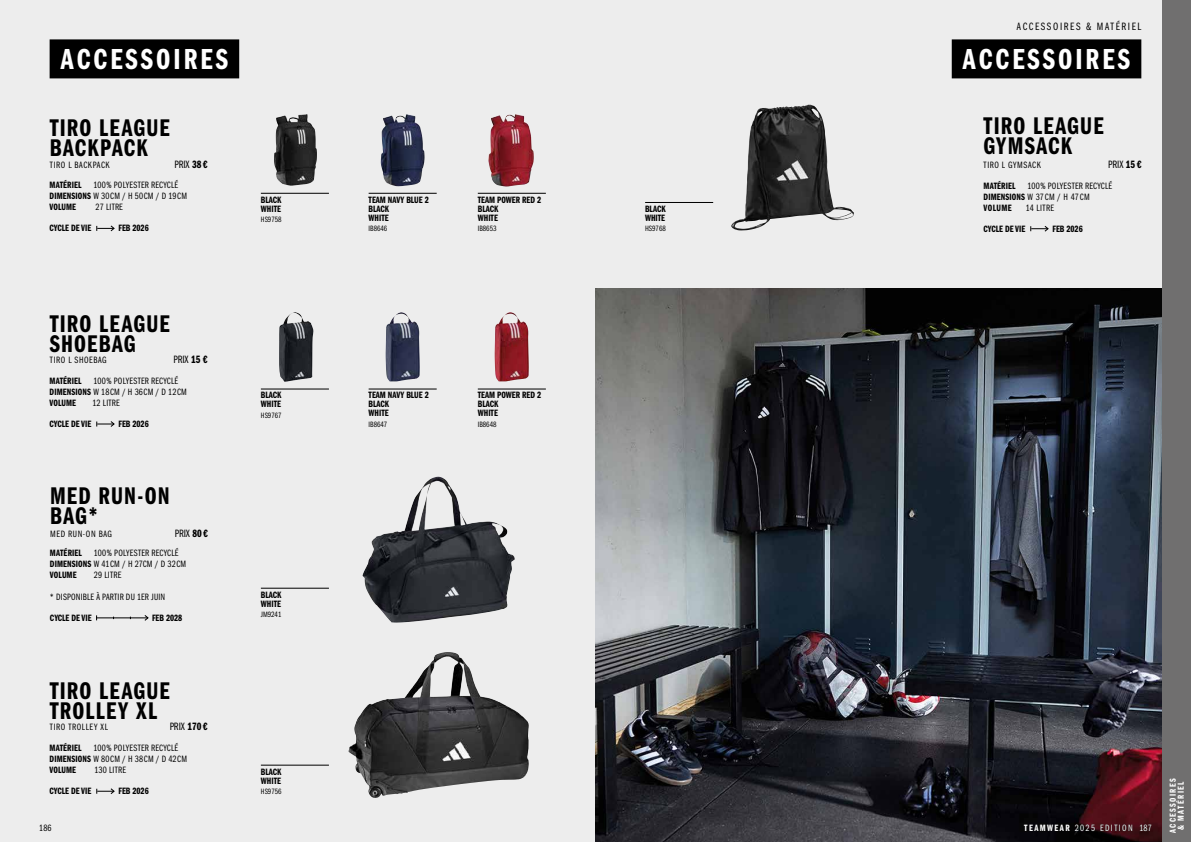
<style>
.page{position:relative;width:1191px;height:842px;background:#ededed}
.page>*{position:absolute;margin:0;border:0;box-sizing:border-box;transform-origin:0 0}
.t1{font:30px "ITC Franklin Gothic Std Dm Cp";letter-spacing:.1em;color:#fff}
.t2{font:25px/20px "ITC Franklin Gothic Std Dm Cp";letter-spacing:.045em;color:#000}
.t3{font:11px "ITC Franklin Gothic Std Bk Cp";letter-spacing:.135em;color:#000}
.t4{font:9.5px/9px "ITC Franklin Gothic Std Dm Cp";color:#000}
.t5{font:9.5px/11px "ITC Franklin Gothic Std Bk Cp";letter-spacing:.03em;color:#000}
.t6{font:9.5px "ITC Franklin Gothic Std Bk Cp";letter-spacing:.065em;color:#000}
.t7{font:9.5px "ITC Franklin Gothic Std Bk Cp";letter-spacing:.06em;color:#000}
.t8{font:9.5px "ITC Franklin Gothic Std Bk Cp";letter-spacing:.15em;color:#fff}
.t9{font:9.5px "ITC Franklin Gothic Std Bk Cp";letter-spacing:.07em;color:#000}
.t10{font:9.5px "ITC Franklin Gothic Std Dm Cp";letter-spacing:.15em;color:#fff}
.t11{font:9px/8px "ITC Franklin Gothic Std Dm Cp";letter-spacing:.15em;color:#fff;text-align:center}
.t12{font:8px "ITC Franklin Gothic Std Bk Cp";color:#000}
.s1{font-family:"ITC Franklin Gothic Std Dm Cp"}
.s2{color:#000}
</style>
<div class="page">
<img style="left:348px;top:652px;width:162px;height:146px">
<img style="left:274px;top:114px;width:42px;height:72px">
<img style="left:381px;top:114px;width:43px;height:72px">
<img style="left:488px;top:114px;width:46px;height:73px">
<img style="left:385px;top:312px;width:35px;height:69px">
<img style="left:494px;top:312px;width:35px;height:69px">
<img style="left:279px;top:312px;width:34px;height:70px">
<img style="left:745px;top:105px;width:62px;height:113px">
<img style="left:595px;top:288px;width:567px;height:554px">
<hr style="left:645px;top:202px;width:68px;height:1px;background:#000">
<hr style="left:261px;top:588px;width:68px;height:1px;background:#000">
<hr style="left:261px;top:765px;width:68px;height:1px;background:#000">
<div style="left:951px;top:39px;width:190px;height:39px;background:#000"></div>
<div style="left:50px;top:39px;width:189px;height:39px;background:#000"></div>
<hr style="left:261px;top:193px;width:68px;height:1px;background:#000">
<hr style="left:261px;top:389px;width:68px;height:1px;background:#000">
<hr style="left:369px;top:193px;width:68px;height:1px;background:#000">
<hr style="left:369px;top:389px;width:68px;height:1px;background:#000">
<hr style="left:478px;top:193px;width:68px;height:1px;background:#000">
<hr style="left:478px;top:389px;width:68px;height:1px;background:#000">
<img style="left:362px;top:477px;width:153px;height:146px">
<svg style="left:96px;top:225px;width:19px;height:7px"></svg>
<svg style="left:1030px;top:226px;width:19px;height:6px"></svg>
<svg style="left:96px;top:421px;width:19px;height:6px"></svg>
<svg style="left:96px;top:788px;width:19px;height:6px"></svg>
<svg style="left:143px;top:615px;width:6px;height:6px"></svg>
<hr style="left:96px;top:617px;width:52px;height:1px;background:#000">
<div style="left:1162px;top:0;width:29px;height:842px;background:#706f6f"></div>
<p class="t3" style="left:1017px;top:21px;width:126px">ACCESSOIRES &amp; MATÉRIEL</p>
<h1 class="t1" style="left:61px;top:42px;width:169px">ACCESSOIRES</h1>
<h1 class="t1" style="left:963px;top:42px;width:169px">ACCESSOIRES</h1>
<h2 class="t2" style="left:50px;top:118px;width:122px">TIRO LEAGUE<br>BACKPACK</h2>
<h2 class="t2" style="left:983px;top:117px;width:122px">TIRO LEAGUE<br>GYMSACK</h2>
<p class="t6" style="left:50px;top:159px;width:61px">TIRO L BACKPACK</p>
<p class="t3" style="left:174px;top:158px;width:35px">PRIX <span class="s1">38€</span></p>
<p class="t6" style="left:983px;top:160px;width:59px">TIRO L GYMSACK</p>
<p class="t3" style="left:1108px;top:158px;width:35px">PRIX <span class="s1">15€</span></p>
<p class="t4" style="left:50px;top:181px;width:33px">MATÉRIEL</p>
<p class="t5" style="left:50px;top:180px;width:139px;text-indent:44px">100% POLYESTER RECYCLÉ<br><span class="s1">DIMENSIONS</span> W 30CM / H 50CM / D 19CM</p>
<p class="t4" style="left:50px;top:203px;width:28px">VOLUME</p>
<p class="t5" style="left:96px;top:202px;width:29px">27 LITRE</p>
<p class="t4" style="left:983px;top:181px;width:33px">MATÉRIEL</p>
<p class="t5" style="left:983px;top:180px;width:130px;text-indent:44px">100% POLYESTER RECYCLÉ<br><span class="s1">DIMENSIONS</span> W 37CM / H 47CM</p>
<p class="t4" style="left:983px;top:203px;width:30px">VOLUME</p>
<p class="t5" style="left:1025px;top:202px;width:30px">14 LITRE</p>
<p class="t4" style="left:261px;top:195px;width:22px">BLACK<br>WHITE</p>
<p class="t12" style="left:261px;top:215px;width:22px">HS9758</p>
<p class="t4" style="left:369px;top:195px;width:62px">TEAM NAVY BLUE 2<br>BLACK<br>WHITE</p>
<p class="t12" style="left:369px;top:224px;width:20px">IB8646</p>
<p class="t4" style="left:478px;top:195px;width:65px">TEAM POWER RED 2<br>BLACK<br>WHITE</p>
<p class="t12" style="left:478px;top:224px;width:20px">IB8653</p>
<p class="t4" style="left:645px;top:204px;width:22px">BLACK<br>WHITE</p>
<p class="t12" style="left:645px;top:224px;width:22px">HS9768</p>
<p class="t4" style="left:50px;top:224px;width:43px">CYCLE DE VIE</p>
<p class="t4" style="left:118px;top:224px;width:32px">FEB 2026</p>
<p class="t4" style="left:983px;top:224px;width:43px">CYCLE DE VIE</p>
<p class="t4" style="left:1052px;top:224px;width:32px">FEB 2026</p>
<h2 class="t2" style="left:50px;top:314px;width:122px">TIRO LEAGUE<br>SHOEBAG</h2>
<p class="t7" style="left:50px;top:355px;width:58px">TIRO L SHOEBAG</p>
<p class="t3" style="left:173px;top:354px;width:36px">PRIX <span class="s1">15 €</span></p>
<p class="t4" style="left:50px;top:377px;width:33px">MATÉRIEL</p>
<p class="t5" style="left:50px;top:376px;width:139px;text-indent:44px">100% POLYESTER RECYCLÉ<br><span class="s1">DIMENSIONS</span> W 18CM / H 36CM / D 12CM</p>
<p class="t4" style="left:50px;top:399px;width:28px">VOLUME</p>
<p class="t5" style="left:92px;top:398px;width:29px">12 LITRE</p>
<p class="t4" style="left:50px;top:420px;width:43px">CYCLE DE VIE</p>
<p class="t4" style="left:118px;top:420px;width:32px">FEB 2026</p>
<h2 class="t2" style="left:50px;top:486px;width:121px">MED RUN-ON<br>BAG*</h2>
<p class="t7" style="left:50px;top:528px;width:63px">MED RUN-ON BAG</p>
<p class="t3" style="left:175px;top:527px;width:35px">PRIX <span class="s1">80€</span></p>
<p class="t4" style="left:50px;top:549px;width:33px">MATÉRIEL</p>
<p class="t5" style="left:50px;top:548px;width:138px;text-indent:44px">100% POLYESTER RECYCLÉ<br><span class="s1">DIMENSIONS</span> W 41CM / H 27CM / D 32CM</p>
<p class="t4" style="left:50px;top:571px;width:28px">VOLUME</p>
<p class="t5" style="left:94px;top:570px;width:29px">29 LITRE</p>
<p class="t5" style="left:50px;top:592px;width:117px">* DISPONIBLE À PARTIR DU 1ER JUIN</p>
<p class="t4" style="left:50px;top:614px;width:43px">CYCLE DE VIE</p>
<p class="t4" style="left:152px;top:614px;width:32px">FEB 2028</p>
<p class="t4" style="left:261px;top:391px;width:22px">BLACK<br>WHITE</p>
<p class="t12" style="left:261px;top:411px;width:22px">HS9767</p>
<p class="t4" style="left:261px;top:590px;width:22px">BLACK<br>WHITE</p>
<p class="t12" style="left:261px;top:610px;width:22px">JM9241</p>
<p class="t4" style="left:369px;top:391px;width:62px">TEAM NAVY BLUE 2<br>BLACK<br>WHITE</p>
<p class="t12" style="left:369px;top:420px;width:20px">IB8647</p>
<p class="t4" style="left:478px;top:391px;width:65px">TEAM POWER RED 2<br>BLACK<br>WHITE</p>
<p class="t12" style="left:478px;top:420px;width:20px">IB8648</p>
<h2 class="t2" style="left:50px;top:681px;width:122px">TIRO LEAGUE<br>TROLLEY XL</h2>
<p class="t9" style="left:50px;top:722px;width:60px">TIRO TROLLEY XL</p>
<p class="t3" style="left:170px;top:721px;width:39px">PRIX <span class="s1">170€</span></p>
<p class="t4" style="left:50px;top:743px;width:33px">MATÉRIEL</p>
<p class="t5" style="left:50px;top:742px;width:139px;text-indent:44px">100% POLYESTER RECYCLÉ<br><span class="s1">DIMENSIONS</span> W 80CM / H 38CM / D 42CM</p>
<p class="t4" style="left:50px;top:765px;width:28px">VOLUME</p>
<p class="t5" style="left:94px;top:764px;width:33px">130 LITRE</p>
<p class="t4" style="left:50px;top:787px;width:43px">CYCLE DE VIE</p>
<p class="t4" style="left:118px;top:787px;width:32px">FEB 2026</p>
<p class="t4" style="left:261px;top:767px;width:22px">BLACK<br>WHITE</p>
<p class="t12" style="left:261px;top:787px;width:22px">HS9756</p>
<p class="t5" style="left:39px;top:822px;width:14px">186</p>
<p class="t10" style="left:1024px;top:823px;width:47px">TEAMWEAR</p>
<p class="t8" style="left:1074px;top:823px;width:79px">2025 EDITION <span class="s2">187</span></p>
<p class="t11" style="left:1169px;top:833px;width:56px;rotate:-90deg">ACCESSOIRES &amp; MATÉRIEL</p>
</div>
